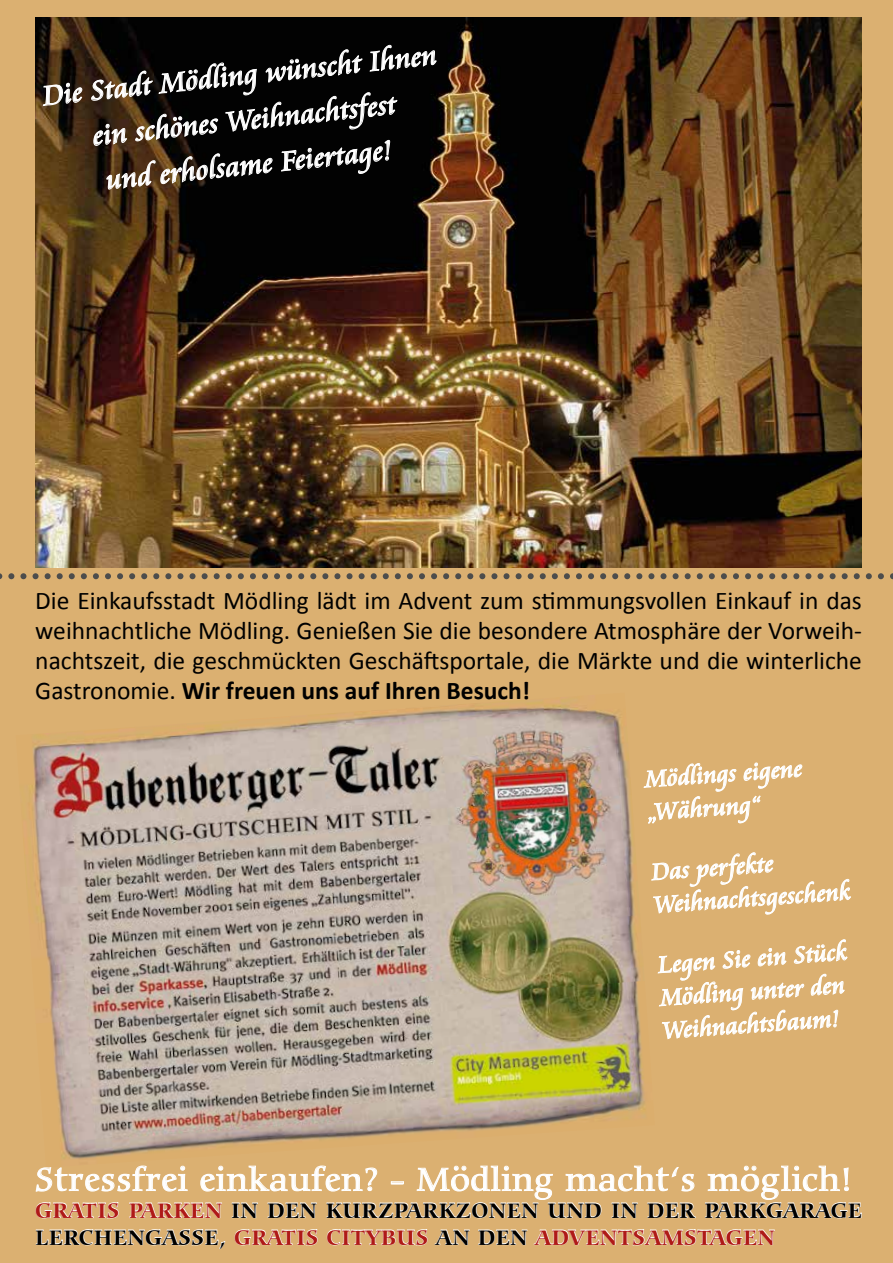
<style>
.page{position:relative;width:893px;height:1263px;background:#dbb071}
.page>*{position:absolute;margin:0;border:0;box-sizing:border-box;transform-origin:0 0}
.t1{font:500 34.5px "Carmina BT";letter-spacing:.02em;color:#fff}
.t2{font:30px/45px "Cataneo BT";color:#fff;text-align:center}
.t3{font:25.5px/30px "Calibri";color:#000;text-align:justify}
.t4{font:25.5px/33px "Cataneo BT";color:#fff}
.t5{font:700 22.5px/27px "Carmina BT";letter-spacing:.02em;color:#000}
.s1{font-weight:700}
.s2{color:#af1a18}
</style>
<div class="page">
<img style="left:30px;top:721px;width:290px;height:260px">
<img style="left:320px;top:702px;width:320px;height:279px">
<img style="left:50px;top:981px;width:596px;height:158px">
<img style="left:35px;top:18px;width:827px;height:549px">
<svg style="left:42px;top:78px;width:41px;height:40px;background:#4e4132"></svg>
<svg style="left:91px;top:37px;width:346px;height:166px;background:#24211d"></svg>
<svg style="left:0;top:573px;width:893px;height:6px"></svg>
<svg style="left:35px;top:1139px;width:661px;height:80px"></svg>
<svg style="left:705px;top:1165px;width:157px;height:53px"></svg>
<svg style="left:36px;top:1229px;width:189px;height:20px"></svg>
<svg style="left:234px;top:1229px;width:84px;height:17px"></svg>
<svg style="left:327px;top:1229px;width:101px;height:17px"></svg>
<svg style="left:434px;top:1229px;width:36px;height:16px"></svg>
<svg style="left:478px;top:1229px;width:297px;height:17px"></svg>
<svg style="left:643px;top:762px;width:160px;height:62px"></svg>
<svg style="left:651px;top:852px;width:200px;height:188px"></svg>
<p class="t2" style="left:40px;top:74px;width:398px;rotate:-6deg">Die Stadt Mödling wünscht Ihnen ein schönes Weihnachtsfest<br>und erholsame Feiertage!</p>
<p class="t3" style="left:35px;top:585px;width:828px">Die Einkaufsstadt Mödling lädt im Advent zum stimmungsvollen Einkauf in das weihnachtliche Mödling. Genießen Sie die besondere Atmosphäre der Vorweih&shy;nachtszeit, die geschmückten Geschäftsportale, die Märkte und die winterliche Gastronomie. <span class="s1">Wir freuen uns auf Ihren Besuch!</span></p>
<p class="t4" style="left:644px;top:763px;width:159px;rotate:-4deg">Mödlings eigene „Währung“</p>
<p class="t4" style="left:650px;top:856px;width:199px;rotate:-4deg">Das perfekte<br>Weihnachtsgeschenk</p>
<p class="t4" style="left:657px;top:949px;width:191px;rotate:-4deg">Legen Sie ein Stück<br>Mödling unter den<br>Weihnachtsbaum!</p>
<h1 class="t1" style="left:35px;top:1159px;width:818px">Stressfrei einkaufen? - Mödling macht‘s möglich!</h1>
<p class="t5" style="left:35px;top:1197px;width:828px"><span class="s2">GRATIS PARKEN</span> IN DEN KURZPARKZONEN UND IN DER PARKGARAGE<br>LERCHENGASSE, <span class="s2">GRATIS CITYBUS</span> AN DEN <span class="s2">ADVENTSAMSTAGEN</span></p>
</div>
